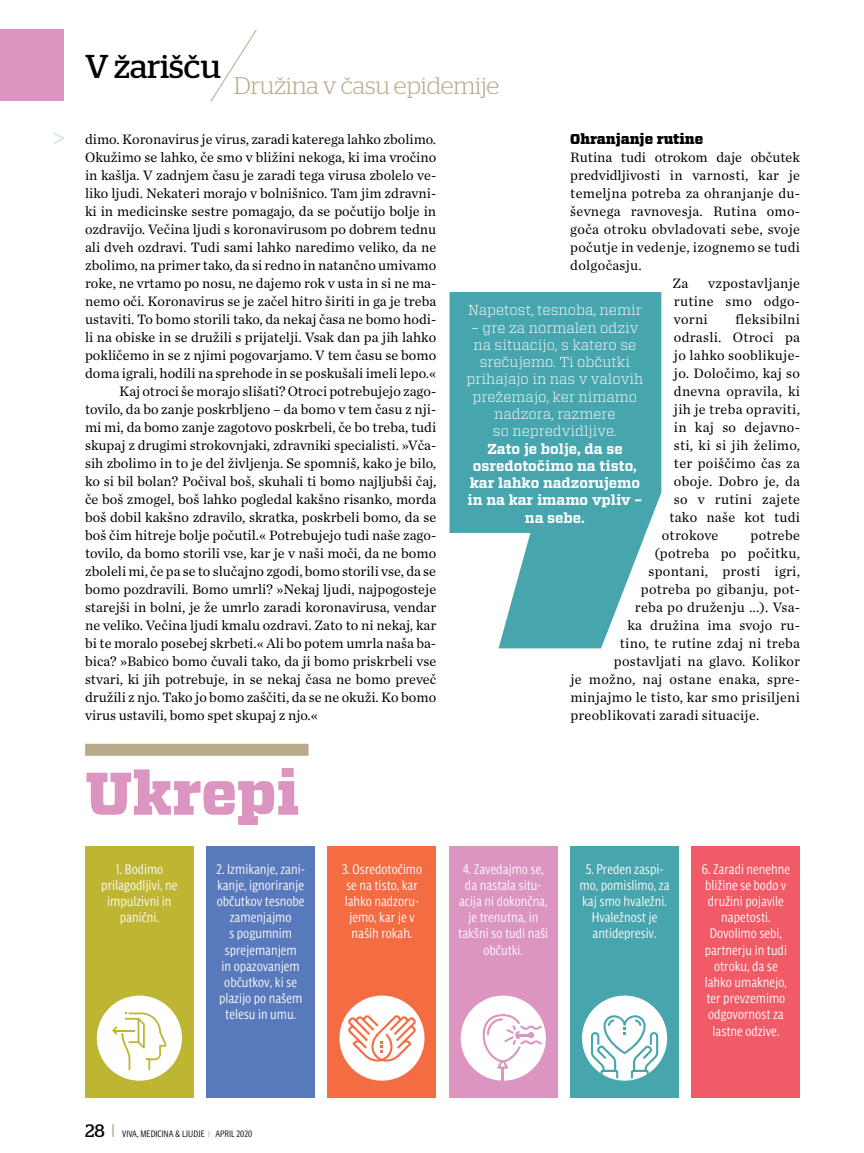
<style>
.page{position:relative;width:864px;height:1153px;background:#fff}
.page>*{position:absolute;margin:0;border:0;box-sizing:border-box;transform-origin:0 0}
.t1{font:900 60px "Vitesse";color:#dc94c0}
.t2{font:33px "Stag";color:#000}
.t3{font:300 24px "Stag";color:#b8a988}
.t4{font:300 14.4px/17.2px "Vitesse";color:#fff;text-align:center}
.t5{font:700 14.4px/17.2px "Vitesse";color:#fff;text-align:center}
.t6{font:14.25px/18px "Chronicle Text G1";color:#000;text-align:justify}
.t7{font:14.25px "Chronicle Text G1";letter-spacing:.02em;color:#000}
.t8{font:900 14.25px "Vitesse";color:#000}
.t9{font:13.5px/16.2px "Olisipone Head";color:#fff;text-align:center}
.t10{font:9px "Olisipone Head";color:#000}
.s1{font-family:"Stag";font-size:18px}
.s2{font-size:18px;color:#b8a988}
.s3{color:#b8a988}
</style>
<div class="page">
<div style="left:0;top:29px;width:64px;height:72px;background:#dc94c0"></div>
<div style="left:85px;top:846px;width:108px;height:251px;background:#beb632"></div>
<svg style="left:210px;top:29px;width:47px;height:73px"></svg>
<div style="left:85px;top:743px;width:223px;height:12px;background:#b8a988"></div>
<div style="left:206px;top:846px;width:109px;height:251px;background:#587abc"></div>
<div style="left:327px;top:846px;width:109px;height:251px;background:#f36c42"></div>
<div style="left:449px;top:846px;width:108px;height:251px;background:#dc94c0"></div>
<div style="left:570px;top:846px;width:108px;height:251px;background:#47a5ae"></div>
<div style="left:691px;top:846px;width:108px;height:251px;background:#f15b67"></div>
<div style="left:97px;top:995px;width:85px;height:85px;background:#fff;border-radius:50%"></div>
<div style="left:339px;top:995px;width:85px;height:85px;background:#fff;border-radius:50%"></div>
<div style="left:460px;top:995px;width:85px;height:85px;background:#fff;border-radius:50%"></div>
<div style="left:581px;top:995px;width:85px;height:85px;background:#fff;border-radius:50%"></div>
<svg style="left:449px;top:292px;width:212px;height:356px;fill:#47a5ae"></svg>
<svg style="left:54px;top:133px;width:10px;height:11px"></svg>
<svg style="left:112px;top:1012px;width:54px;height:57px"></svg>
<svg style="left:348px;top:1015px;width:67px;height:46px"></svg>
<svg style="left:482px;top:1013px;width:59px;height:68px"></svg>
<svg style="left:590px;top:1015px;width:68px;height:63px"></svg>
<h2 class="t2" style="left:85px;top:47px;width:137px">V žarišču</h2>
<h3 class="t3" style="left:234px;top:72px;width:266px">Družina v času epidemije</h3>
<p class="t6" style="left:85px;top:131px;width:352px">dimo. Koronavirus je virus, zaradi katerega lahko zbolimo.</p>
<p class="t6" style="left:85px;top:149px;width:352px">Okužimo se lahko, če smo v bližini nekoga, ki ima vročino</p>
<p class="t6" style="left:85px;top:167px;width:352px">in kašlja. V zadnjem času je zaradi tega virusa zbolelo ve-</p>
<p class="t6" style="left:85px;top:185px;width:352px">liko ljudi. Nekateri morajo v bolnišnico. Tam jim zdravni-</p>
<p class="t6" style="left:85px;top:203px;width:352px">ki in medicinske sestre pomagajo, da se počutijo bolje in</p>
<p class="t6" style="left:85px;top:221px;width:352px">ozdravijo. Večina ljudi s koronavirusom po dobrem tednu</p>
<p class="t6" style="left:85px;top:239px;width:352px">ali dveh ozdravi. Tudi sami lahko naredimo veliko, da ne</p>
<p class="t6" style="left:85px;top:257px;width:352px">zbolimo, na primer tako, da si redno in natančno umivamo</p>
<p class="t6" style="left:85px;top:275px;width:352px">roke, ne vrtamo po nosu, ne dajemo rok v usta in si ne ma-</p>
<p class="t6" style="left:85px;top:293px;width:352px">nemo oči. Koronavirus se je začel hitro širiti in ga je treba</p>
<p class="t6" style="left:85px;top:311px;width:352px">ustaviti. To bomo storili tako, da nekaj časa ne bomo hodi-</p>
<p class="t6" style="left:85px;top:329px;width:352px">li na obiske in se družili s prijatelji. Vsak dan pa jih lahko</p>
<p class="t6" style="left:85px;top:347px;width:352px">pokličemo in se z njimi pogovarjamo. V tem času se bomo</p>
<p class="t6" style="left:85px;top:365px;width:352px">doma igrali, hodili na sprehode in se poskušali imeli lepo.«</p>
<p class="t6" style="left:119px;top:383px;width:318px">Kaj otroci še morajo slišati? Otroci potrebujejo zago-</p>
<p class="t6" style="left:85px;top:401px;width:352px">tovilo, da bo zanje poskrbljeno – da bomo v tem času z nji-</p>
<p class="t6" style="left:85px;top:419px;width:352px">mi mi, da bomo zanje zagotovo poskrbeli, če bo treba, tudi</p>
<p class="t6" style="left:85px;top:437px;width:352px">skupaj z drugimi strokovnjaki, zdravniki specialisti. »Vča-</p>
<p class="t6" style="left:85px;top:455px;width:352px">sih zbolimo in to je del življenja. Se spomniš, kako je bilo,</p>
<p class="t6" style="left:85px;top:473px;width:352px">ko si bil bolan? Počival boš, skuhali ti bomo najljubši čaj,</p>
<p class="t6" style="left:85px;top:491px;width:352px">če boš zmogel, boš lahko pogledal kakšno risanko, morda</p>
<p class="t6" style="left:85px;top:508px;width:352px">boš dobil kakšno zdravilo, skratka, poskrbeli bomo, da se</p>
<p class="t6" style="left:85px;top:526px;width:352px">boš čim hitreje bolje počutil.« Potrebujejo tudi naše zago-</p>
<p class="t6" style="left:85px;top:544px;width:352px">tovilo, da bomo storili vse, kar je v naši moči, da ne bomo</p>
<p class="t6" style="left:85px;top:562px;width:352px">zboleli mi, če pa se to slučajno zgodi, bomo storili vse, da se</p>
<p class="t6" style="left:85px;top:580px;width:352px">bomo pozdravili. Bomo umrli? »Nekaj ljudi, najpogosteje</p>
<p class="t6" style="left:85px;top:598px;width:352px">starejši in bolni, je že umrlo zaradi koronavirusa, vendar</p>
<p class="t6" style="left:85px;top:616px;width:352px">ne veliko. Večina ljudi kmalu ozdravi. Zato to ni nekaj, kar</p>
<p class="t6" style="left:85px;top:634px;width:352px">bi te moralo posebej skrbeti.« Ali bo potem umrla naša ba-</p>
<p class="t6" style="left:85px;top:652px;width:352px">bica? »Babico bomo čuvali tako, da ji bomo priskrbeli vse</p>
<p class="t6" style="left:85px;top:670px;width:352px">stvari, ki jih potrebuje, in se nekaj časa ne bomo preveč</p>
<p class="t6" style="left:85px;top:688px;width:352px">družili z njo. Tako jo bomo zaščiti, da se ne okuži. Ko bomo</p>
<p class="t6" style="left:85px;top:706px;width:234px">virus ustavili, bomo spet skupaj z njo.«</p>
<h1 class="t1" style="left:85px;top:753px;width:215px">Ukrepi</h1>
<p class="t8" style="left:570px;top:129px;width:134px">Ohranjanje rutine</p>
<p class="t6" style="left:570px;top:148px;width:231px">Rutina tudi otrokom daje občutek</p>
<p class="t6" style="left:570px;top:166px;width:231px">predvidljivosti in varnosti, kar je</p>
<p class="t7" style="left:570px;top:184px;width:231px">temeljna potreba za ohranjanje du-</p>
<p class="t7" style="left:570px;top:202px;width:231px">ševnega ravnovesja. Rutina omo-</p>
<p class="t7" style="left:570px;top:220px;width:231px">goča otroku obvladovati sebe, svoje</p>
<p class="t7" style="left:570px;top:238px;width:231px">počutje in vedenje, izognemo se tudi</p>
<p class="t7" style="left:570px;top:256px;width:73px">dolgočasju.</p>
<p class="t6" style="left:672px;top:274px;width:17px">Za</p>
<p class="t6" style="left:673px;top:274px;width:128px;text-indent:34px">vzpostavljanje rutine smo odgo&shy;vorni</p>
<p class="t4" style="left:468px;top:301px;width:175px">Napetost, tesnoba, nemir</p>
<p class="t4" style="left:466px;top:318px;width:178px">– gre za normalen odziv na situacijo, s katero se srečujemo. Ti občutki prihajajo in nas v valovih prežemajo, ker nimamo nadzora, razmere<br>so nepredvidljive.</p>
<p class="t5" style="left:467px;top:440px;width:176px">Zato je bolje, da se osredotočimo na tisto, kar lahko nadzorujemo in na kar imamo vpliv – na sebe.</p>
<p class="t7" style="left:735px;top:310px;width:66px">fleksibilni</p>
<p class="t7" style="left:673px;top:328px;width:127px">odrasli. Otroci pa</p>
<p class="t7" style="left:673px;top:346px;width:128px">jo lahko sooblikuje-</p>
<p class="t7" style="left:673px;top:364px;width:128px">jo. Določimo, kaj so</p>
<p class="t7" style="left:673px;top:382px;width:127px">dnevna opravila, ki</p>
<p class="t7" style="left:673px;top:400px;width:128px">jih je treba opraviti,</p>
<p class="t7" style="left:673px;top:418px;width:127px">in kaj so dejavno-</p>
<p class="t7" style="left:673px;top:436px;width:128px">sti, ki si jih želimo,</p>
<p class="t7" style="left:673px;top:454px;width:127px">ter poiščimo čas za</p>
<p class="t7" style="left:673px;top:472px;width:127px">oboje. Dobro je, da</p>
<p class="t7" style="left:673px;top:490px;width:127px">so v rutini zajete</p>
<p class="t7" style="left:669px;top:508px;width:132px">tako naše kot tudi</p>
<p class="t6" style="left:661px;top:526px;width:58px">otrokove</p>
<p class="t7" style="left:750px;top:526px;width:51px">potrebe</p>
<p class="t7" style="left:654px;top:544px;width:147px">(potreba po počitku,</p>
<p class="t7" style="left:648px;top:562px;width:153px">spontani, prosti igri,</p>
<p class="t7" style="left:640px;top:580px;width:160px">potreba po gibanju, pot-</p>
<p class="t7" style="left:634px;top:598px;width:167px">reba po druženju ...). Vsa-</p>
<p class="t7" style="left:627px;top:616px;width:174px">ka družina ima svojo ru-</p>
<p class="t7" style="left:619px;top:634px;width:181px">tino, te rutine zdaj ni treba</p>
<p class="t7" style="left:613px;top:652px;width:188px">postavljati na glavo. Kolikor</p>
<p class="t7" style="left:570px;top:670px;width:231px">je možno, naj ostane enaka, spre-</p>
<p class="t7" style="left:570px;top:688px;width:231px">minjajmo le tisto, kar smo prisiljeni</p>
<p class="t7" style="left:570px;top:706px;width:191px">preoblikovati zaradi situacije.</p>
<p class="t9" style="left:101px;top:860px;width:78px">1. Bodimo prilagodljivi, ne impulzivni in panični.</p>
<p class="t9" style="left:216px;top:860px;width:90px">2. Izmikanje, zani&shy;kanje, ignoriranje občutkov tesnobe zamenjajmo<br>s pogumnim sprejemanjem<br>in opazovanjem občutkov, ki se plazijo po našem telesu in umu.</p>
<p class="t9" style="left:341px;top:860px;width:82px">3. Osredotočimo se na tisto, kar lahko nadzoru&shy;jemo, kar je v naših rokah.</p>
<p class="t9" style="left:458px;top:860px;width:91px">4. Zavedajmo se, da nastala situ&shy;acija ni dokončna, je trenutna, in takšni so tudi naši občutki.</p>
<p class="t9" style="left:579px;top:860px;width:91px">5. Preden zaspi&shy;mo, pomislimo, za kaj smo hvaležni.<br>Hvaležnost je antidepresiv.</p>
<p class="t9" style="left:701px;top:860px;width:90px">6. Zaradi nenehne bližine se bodo v družini pojavile napetosti.<br>Dovolimo sebi, partnerju in tudi otroku, da se lahko umaknejo, ter prevzemimo odgovornost za lastne odzive.</p>
<p class="t10" style="left:85px;top:1128px;width:168px"><span class="s1">28</span> <span class="s2">I</span> VIVA, MEDICINA &amp; LJUDJE <span class="s3">I</span> APRIL 2020</p>
</div>
